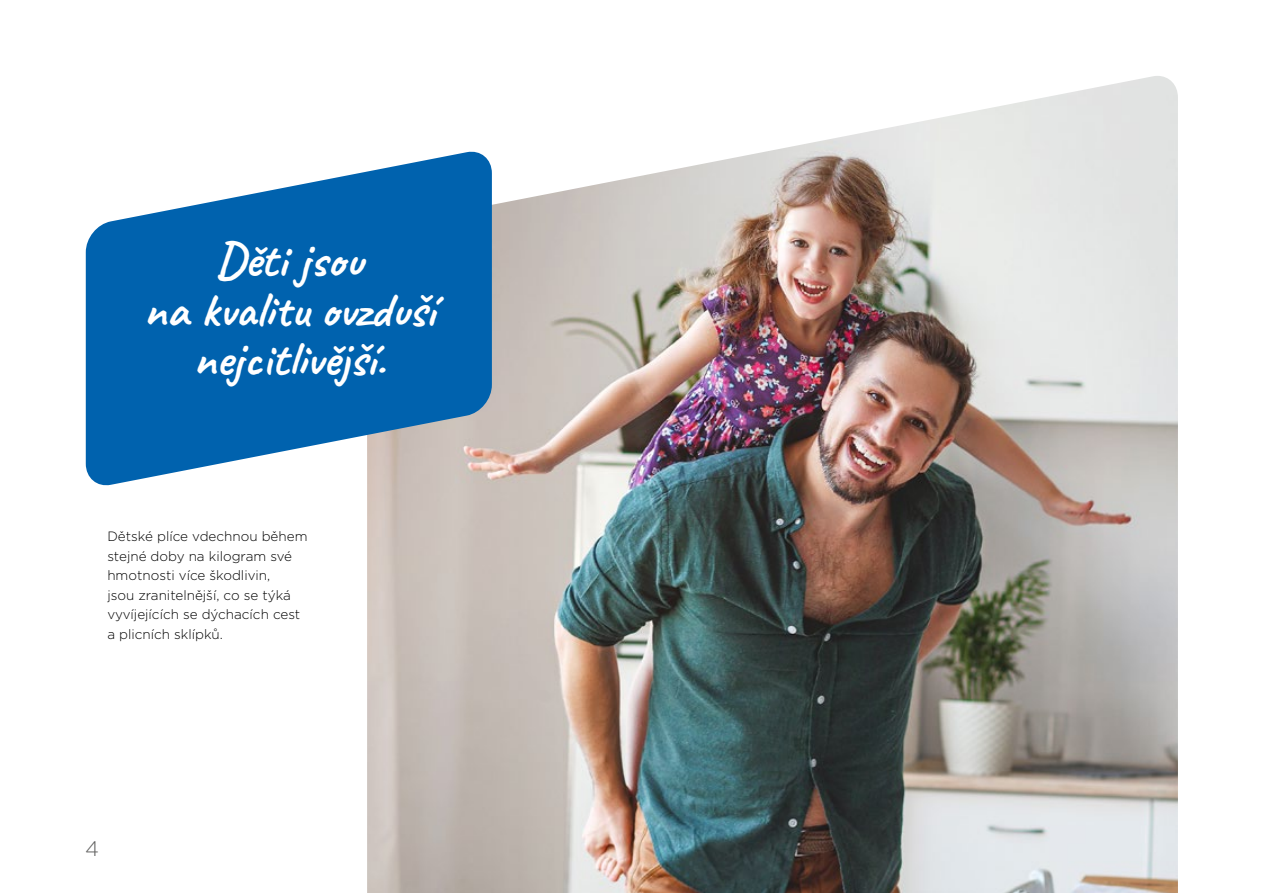
<style>
.page{position:relative;width:1263px;height:893px;background:#fff}
.page>*{position:absolute;margin:0;border:0;box-sizing:border-box;transform-origin:0 0}
.t1{font:700 49.5px/49.5px "Caveat";color:#fff;text-align:center}
.t2{font:300 21px "Gotham";color:#626261}
.t3{font:300 13.5px/19.5px "Gotham";color:#000}
</style>
<div class="page">
<img style="left:367px;top:76px;width:811px;height:817px">
<svg style="left:86px;top:147px;width:406px;height:343px;fill:#0062ae"></svg>
<h1 class="t1" style="left:143px;top:235px;width:293px">Děti jsou<br>na kvalitu ovzduší nejcitlivější.</h1>
<p class="t3" style="left:107px;top:526px;width:202px">Dětské plíce vdechnou během stejné doby na kilogram své hmotnosti více škodlivin,<br>jsou zranitelnější, co se týká vyvíjejících se dýchacích cest a plicních sklípků.</p>
<h2 class="t2" style="left:85px;top:835px;width:15px">4</h2>
</div>
